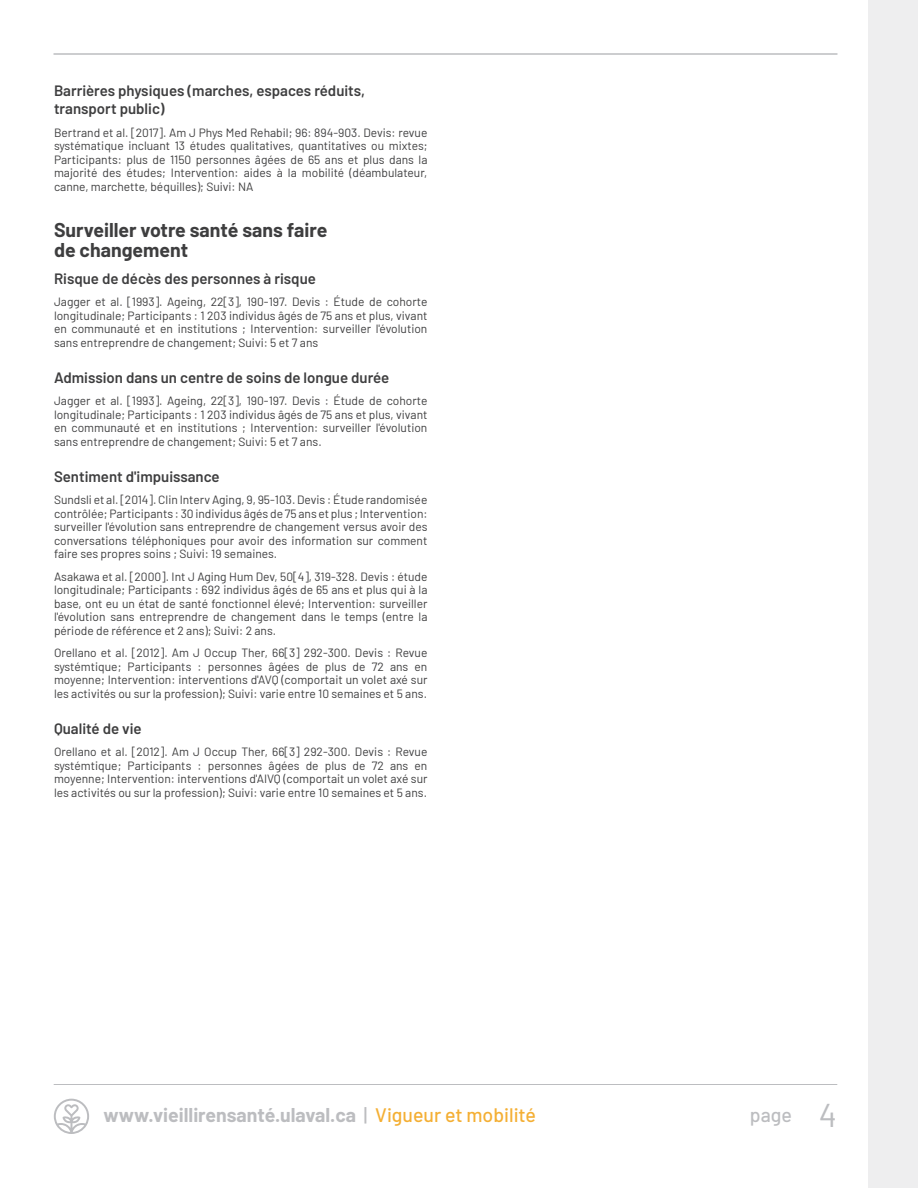
<style>
.page{position:relative;width:918px;height:1188px;background:#fff}
.page>*{position:absolute;margin:0;border:0;box-sizing:border-box;transform-origin:0 0}
.t1{font:700 19.5px "Barlow";color:#bcbdc0}
.t2{font:700 19.5px/19.5px "Barlow";color:#3e3e3f}
.t3{font:500 19.5px "Barlow";color:#bcbdc0}
.t4{font:600 15px/18px "Barlow";color:#3e3e3f}
.t5{font:12px/13.5px "Barlow";color:#3e3e3f;text-align:justify}
.s1{font-weight:500}
.s2{font-weight:500;color:#f4af34}
.s3{font-weight:400;font-size:33px}
</style>
<div class="page">
<hr style="left:54px;top:1084px;width:783px;height:1px;background:#bcbdc0">
<svg style="left:54px;top:1099px;width:35px;height:35px"></svg>
<div style="left:868px;top:0;width:50px;height:1188px;background:#eeeeef"></div>
<hr style="left:54px;top:53px;width:783px;height:2px;background:#bcbdc0">
<p class="t4" style="left:54px;top:80px;width:313px">Barrières physiques (marches, espaces réduits, transport public)</p>
<p class="t5" style="left:54px;top:125px;width:375px">Bertrand et al. [2017]. Am J Phys Med Rehabil; 96: 894-903. Devis: revue systématique incluant 13 études qualitatives, quantitatives ou mixtes; Participants: plus de 1150 personnes âgées de 65 ans et plus dans la majorité des études; Intervention: aides à la mobilité (déambulateur, canne, marchette, béquilles); Suivi: NA</p>
<h1 class="t2" style="left:54px;top:219px;width:275px">Surveiller votre santé sans faire de changement</h1>
<p class="t4" style="left:54px;top:268px;width:263px">Risque de décès des personnes à risque</p>
<p class="t5" style="left:54px;top:294px;width:375px">Jagger et al. [1993]. Ageing, 22[3], 190-197. Devis : Étude de cohorte longitudinale; Participants : 1 203 individus âgés de 75 ans et plus, vivant en communauté et en institutions ; Intervention: surveiller l'évolution sans entreprendre de changement; Suivi: 5 et 7 ans</p>
<p class="t4" style="left:54px;top:367px;width:337px">Admission dans un centre de soins de longue durée</p>
<p class="t5" style="left:54px;top:393px;width:375px">Jagger et al. [1993]. Ageing, 22[3], 190-197. Devis : Étude de cohorte longitudinale; Participants : 1 203 individus âgés de 75 ans et plus, vivant en communauté et en institutions ; Intervention: surveiller l'évolution sans entreprendre de changement; Suivi: 5 et 7 ans.</p>
<p class="t4" style="left:54px;top:466px;width:167px">Sentiment d'impuissance</p>
<p class="t5" style="left:54px;top:492px;width:375px">Sundsli et al. [2014]. Clin Interv Aging, 9, 95-103. Devis : Étude randomisée contrôlée; Participants : 30 individus âgés de 75 ans et plus ; Intervention: surveiller l'évolution sans entreprendre de changement versus avoir des conversations téléphoniques pour avoir des information sur comment faire ses propres soins ; Suivi: 19 semaines.</p>
<p class="t5" style="left:54px;top:569px;width:375px">Asakawa et al. [2000]. Int J Aging Hum Dev, 50[4], 319-328. Devis : étude longitudinale; Participants : 692 individus âgés de 65 ans et plus qui à la base, ont eu un état de santé fonctionnel élevé; Intervention: surveiller l'évolution sans entreprendre de changement dans le temps (entre la période de référence et 2 ans); Suivi: 2 ans.</p>
<p class="t5" style="left:54px;top:645px;width:375px">Orellano et al. [2012]. Am J Occup Ther, 66[3] 292-300. Devis : Revue systémtique; Participants : personnes âgées de plus de 72 ans en moyenne; Intervention: interventions d'AVQ (comportait un volet axé sur les activités ou sur la profession); Suivi: varie entre 10 semaines et 5 ans.</p>
<p class="t4" style="left:54px;top:718px;width:89px">Qualité de vie</p>
<p class="t5" style="left:54px;top:744px;width:375px">Orellano et al. [2012]. Am J Occup Ther, 66[3] 292-300. Devis : Revue systémtique; Participants : personnes âgées de plus de 72 ans en moyenne; Intervention: interventions d'AIVQ (comportait un volet axé sur les activités ou sur la profession); Suivi: varie entre 10 semaines et 5 ans.</p>
<h1 class="t1" style="left:104px;top:1101px;width:434px">www.vieillirensanté.ulaval.ca <span class="s1">|</span> <span class="s2">Vigueur et mobilité</span></h1>
<h1 class="t3" style="left:750px;top:1101px;width:89px">page <span class="s3">4</span></h1>
</div>
